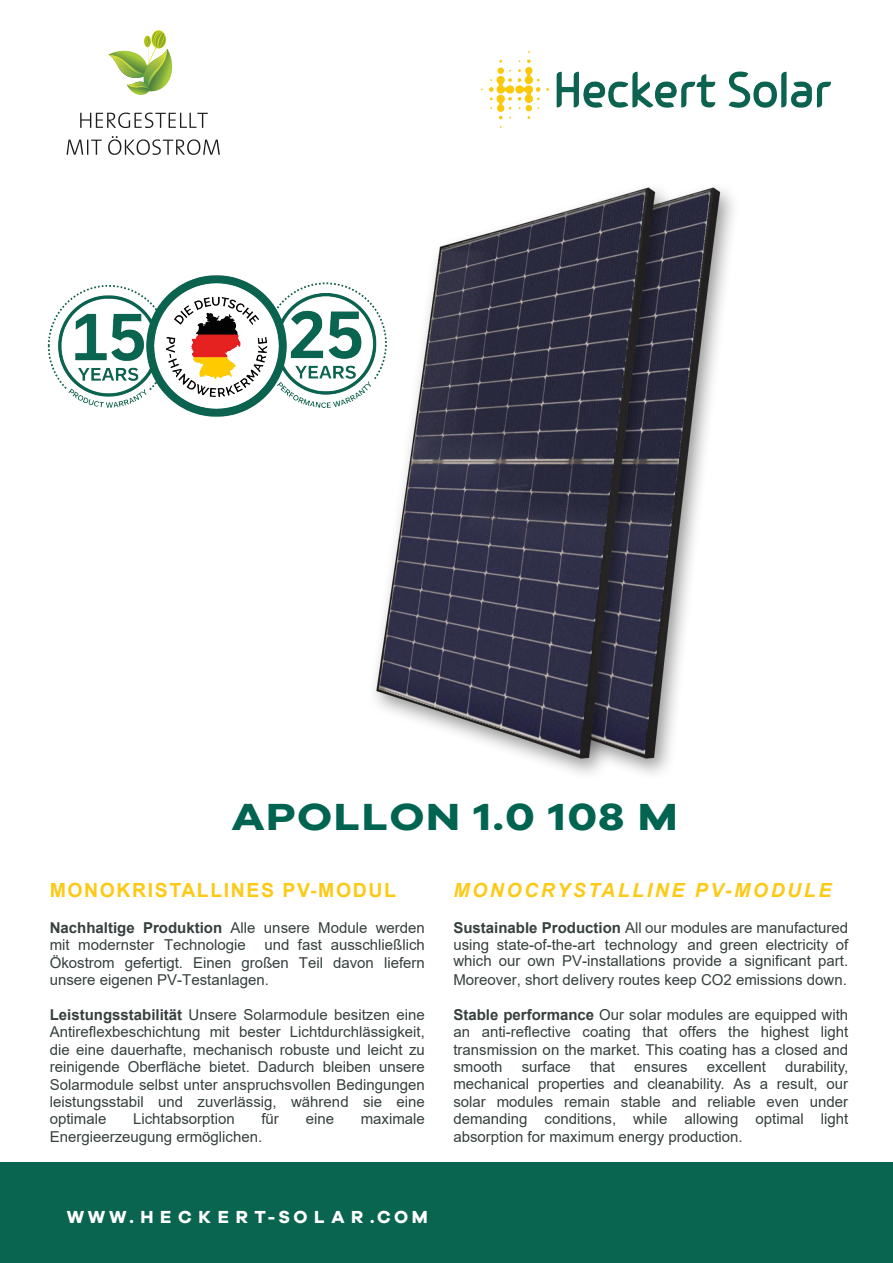
<style>
.page{position:relative;width:893px;height:1263px;background:#fff}
.page>*{position:absolute;margin:0;border:0;box-sizing:border-box;transform-origin:0 0}
.t1{font:700 39px "Galano Grotesque";letter-spacing:.035em;color:#006451;scale:1.15 1}
.t2{font:700 19.5px "Arial";letter-spacing:.08em;color:#fcca16}
.t3{font:italic 700 19.5px "Arial";letter-spacing:.13em;color:#fcca16}
.t4{font:700 18px "Galano Grotesque";color:#fff}
.t5{font:15px/17.4px "Arial";color:#36403f;text-align:justify}
.s1{font-weight:700}
</style>
<div class="page">
<svg style="left:108px;top:31px;width:65px;height:64px"></svg>
<svg style="left:66px;top:113px;width:154px;height:42px"></svg>
<img style="left:481px;top:51px;width:350px;height:77px">
<img style="left:688px;top:187px;width:45px;height:398px">
<div style="left:0;top:1163px;width:893px;height:100px;background:#0a6550"></div>
<img style="left:47px;top:275px;width:312px;height:142px">
<img style="left:359px;top:187px;width:329px;height:587px">
<h1 class="t1" style="left:232px;top:799px;width:389px">APOLLON 1.0 108 M</h1>
<h2 class="t2" style="left:50px;top:883px;width:348px">MONOKRISTALLINES PV-MODUL</h2>
<p class="t5" style="left:50px;top:920px;width:377px"><span class="s1">Nachhaltige Produktion</span> Alle unsere Module werden mit modernster Technologie und fast ausschließlich Ökostrom gefertigt. Einen großen Teil davon liefern unsere eigenen PV-Testanlagen.</p>
<p class="t5" style="left:50px;top:1007px;width:377px"><span class="s1">Leistungsstabilität</span> Unsere Solarmodule besitzen eine Antireflexbeschichtung mit bester Lichtdurchlässigkeit, die eine dauerhafte, mechanisch robuste und leicht zu reinigende Oberfläche bietet. Dadurch bleiben unsere Solarmodule selbst unter anspruchsvollen Bedingungen leistungsstabil und zuverlässig, während sie eine optimale</p>
<p class="t5" style="left:133px;top:1112px;width:103px">Lichtabsorption</p>
<p class="t5" style="left:261px;top:1112px;width:19px">für</p>
<p class="t5" style="left:306px;top:1112px;width:30px">eine</p>
<p class="t5" style="left:361px;top:1112px;width:66px">maximale</p>
<p class="t5" style="left:50px;top:1129px;width:214px">Energieerzeugung ermöglichen.</p>
<p class="t4" style="left:67px;top:1209px;width:363px">W W W. H E C K E R T - S O L A R . C O M</p>
<h2 class="t3" style="left:453px;top:883px;width:379px">MONOCRYSTALLINE PV-MODULE</h2>
<p class="t5" style="left:453px;top:920px;width:396px"><span class="s1">Sustainable Production</span> All our modules are manufactured using state-of-the-art technology and green electricity of</p>
<p class="t5" style="left:453px;top:951px;width:396px;line-height:19.2px">which our own PV-installations provide a significant part.<br>Moreover, short delivery routes keep CO2 emissions down.</p>
<p class="t5" style="left:453px;top:1007px;width:396px"><span class="s1">Stable performance</span> Our solar modules are equipped with an anti-reflective coating that offers the highest light transmission on the market. This coating has a closed and smooth</p>
<p class="t5" style="left:522px;top:1059px;width:51px">surface</p>
<p class="t5" style="left:590px;top:1059px;width:27px">that</p>
<p class="t5" style="left:634px;top:1059px;width:55px">ensures</p>
<p class="t5" style="left:707px;top:1059px;width:61px">excellent</p>
<p class="t5" style="left:453px;top:1059px;width:396px;text-indent:332px">durability, mechanical properties and cleanability. As a result, our solar modules remain stable and reliable even under demanding conditions, while allowing optimal light absorption for maximum energy production.</p>
</div>
